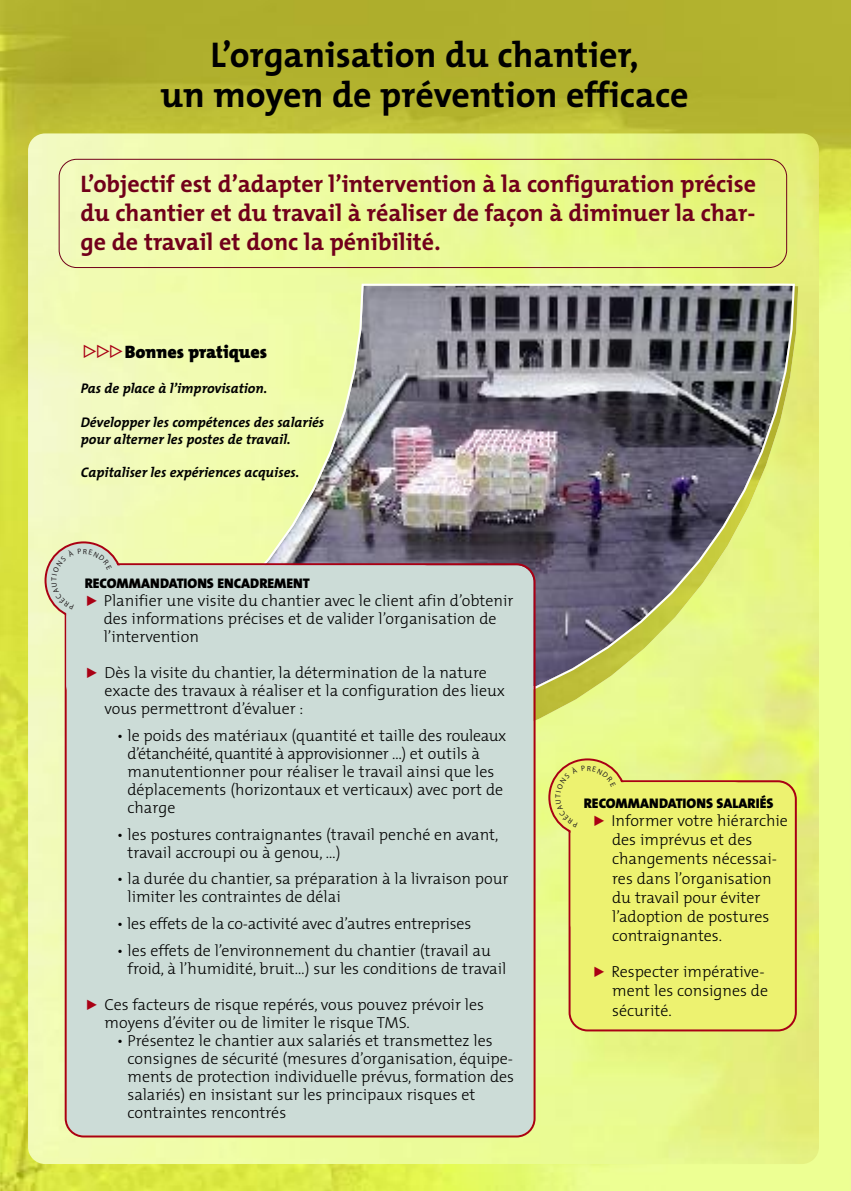
<style>
.page{position:relative;width:851px;height:1191px;background:#fff}
.page>*{position:absolute;margin:0;border:0;box-sizing:border-box;transform-origin:0 0}
.t1{font:700 36px/40px "The Mix";color:#000;text-align:center}
.t2{font:700 24px/28.8px "The Mix";color:#71001a;text-align:justify}
.t3{font:900 18px "The Mix";color:#000}
.t4{font:300 16px/18px "The Mix";color:#000}
.t5{font:italic 700 14px/16.8px "The Mix";color:#000}
.t6{font:900 14px "The Mix";color:#000}
.s1{color:#a90014}
</style>
<div class="page">
<img style="left:0;top:0;width:850px;height:1191px">
<img style="left:28px;top:133px;width:790px;height:1031px;border-radius:17px">
<img style="left:535px;top:286px;width:263px;height:468px">
<img style="left:157px;top:283px;width:637px;height:438px">
<div style="left:65px;top:563px;width:470px;height:574px;background:#ccdcd7"></div>
<div style="left:66px;top:565px;width:374px;height:137px;background:#ccdcd7;border-radius:17px"></div>
<div style="left:568px;top:780px;width:228px;height:251px;background:#edf270"></div>
<div style="left:570px;top:782px;width:180px;height:159px;background:#edf270;border-radius:17px"></div>
<div style="left:59px;top:159px;width:728px;height:109px;border:2px solid #71001a;border-radius:18px"></div>
<svg style="left:87px;top:999px;width:10px;height:11px"></svg>
<svg style="left:594px;top:966px;width:10px;height:11px"></svg>
<svg style="left:45px;top:541px;width:78px;height:78px"></svg>
<svg style="left:548px;top:758px;width:78px;height:78px"></svg>
<h1 class="t1" style="left:160px;top:39px;width:529px">L’organisation du chantier,<br>un moyen de prévention efficace</h1>
<h2 class="t2" style="left:80px;top:172px;width:677px">L’objectif est d’adapter l’intervention à la configuration précise du chantier et du travail à réaliser de façon à diminuer la char&shy;ge de travail et donc la pénibilité.</h2>
<p class="t3" style="left:81px;top:345px;width:188px"><span class="s1">▲▲▲</span>Bonnes pratiques</p>
<p class="t5" style="left:81px;top:382px;width:188px">Pas de place à l’improvisation.</p>
<p class="t5" style="left:81px;top:415px;width:245px">Développer les compétences des salariés pour alterner les postes de travail.</p>
<p class="t5" style="left:81px;top:466px;width:220px">Capitaliser les expériences acquises.</p>
<p class="t6" style="left:85px;top:578px;width:226px">RECOMMANDATIONS ENCADREMENT</p>
<p class="t4" style="left:104px;top:593px;width:411px">Planifier une visite du chantier avec le client afin d’obtenir des informations précises et de valider l’organisation de l’intervention</p>
<p class="t4" style="left:104px;top:665px;width:402px">Dès la visite du chantier, la détermination de la nature exacte des travaux à réaliser et la configuration des lieux vous permettront d’évaluer :</p>
<p class="t4" style="left:127px;top:728px;width:380px;text-indent:-11px">• le poids des matériaux (quantité et taille des rouleaux d’étanchéité, quantité à approvisionner …) et outils à manutentionner pour réaliser le travail ainsi que les déplacements (horizontaux et verticaux) avec port de charge</p>
<p class="t4" style="left:127px;top:827px;width:372px;text-indent:-11px">• les postures contraignantes (travail penché en avant, travail accroupi ou à genou, …)</p>
<p class="t4" style="left:127px;top:872px;width:382px;text-indent:-11px">• la durée du chantier, sa préparation à la livraison pour limiter les contraintes de délai</p>
<p class="t4" style="left:117px;top:916px;width:356px">• les effets de la co-activité avec d’autres entreprises</p>
<p class="t4" style="left:127px;top:943px;width:380px;text-indent:-11px">• les effets de l’environnement du chantier (travail au froid, à l’humidité, bruit…) sur les conditions de travail</p>
<p class="t4" style="left:104px;top:997px;width:381px">Ces facteurs de risque repérés, vous pouvez prévoir les moyens d’éviter ou de limiter le risque TMS.</p>
<p class="t4" style="left:127px;top:1033px;width:388px;text-indent:-11px">• Présentez le chantier aux salariés et transmettez les consignes de sécurité (mesures d’organisation, équipe&shy;ments de protection individuelle prévus, formation des salariés) en insistant sur les principaux risques et contraintes rencontrés</p>
<p class="t6" style="left:583px;top:797px;width:191px">RECOMMANDATIONS SALARIÉS</p>
<p class="t4" style="left:611px;top:813px;width:178px;line-height:19.2px">Informer votre hiérarchie des imprévus et des changements nécessai&shy;res dans l’organisation du travail pour éviter l’adoption de postures contraignantes.</p>
<p class="t4" style="left:611px;top:964px;width:158px;line-height:19.2px">Respecter impérative&shy;ment les consignes de sécurité.</p>
</div>
